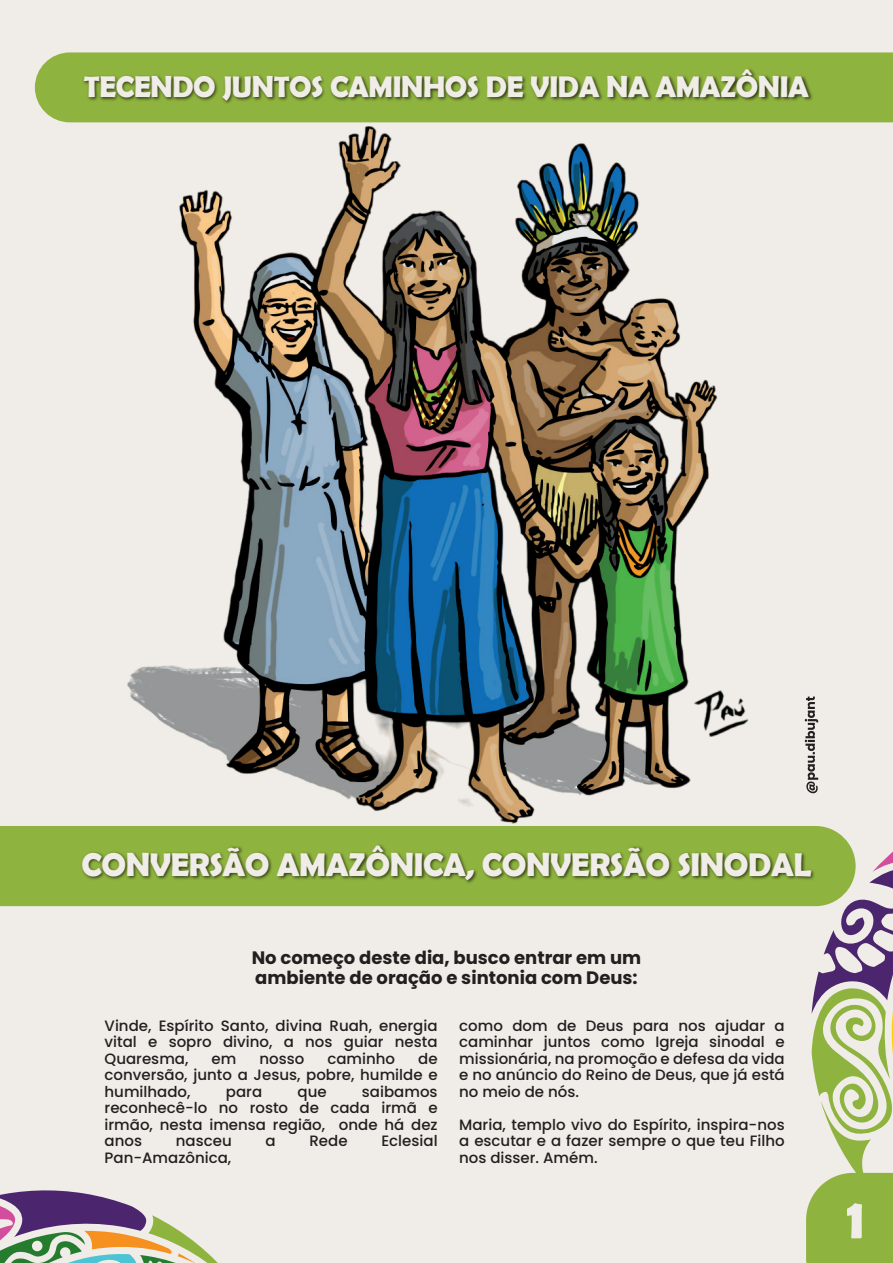
<style>
.page{position:relative;width:893px;height:1263px;background:#f0ece7}
.page>*{position:absolute;margin:0;border:0;box-sizing:border-box;transform-origin:0 0}
.t1{font:700 57px "Berlin Sans FB Demi";color:#f0ece7}
.t2{font:700 33px "Berlin Sans FB Demi";letter-spacing:-.015em;color:#f0ece7}
.t3{font:700 30px "Berlin Sans FB Demi";letter-spacing:-.015em;color:#f0ece7}
.t4{font:700 18px/19.5px "Poppins";color:#231f20}
.t5{font:500 15px/16.5px "Poppins";color:#231f20;text-align:justify}
</style>
<div class="page">
<svg style="left:0;top:1190px;width:218px;height:73px"></svg>
<svg style="left:806px;top:851px;width:87px;height:412px"></svg>
<svg style="left:35px;top:52px;width:858px;height:70px;fill:#8eb33e"></svg>
<img style="left:43px;top:66px;width:810px;height:53px">
<div style="left:0;top:826px;width:856px;height:80px;background:#8eb33e"></div>
<img style="left:50px;top:842px;width:796px;height:56px">
<img style="left:61px;top:82px;width:771px;height:771px">
<h3 class="t3" style="left:84px;top:69px;width:726px">TECENDO JUNTOS CAMINHOS DE VIDA NA AMAZÔNIA</h3>
<h2 class="t2" style="left:81px;top:845px;width:731px">CONVERSÃO AMAZÔNICA, CONVERSÃO SINODAL</h2>
<p class="t4" style="left:252px;top:948px;width:391px">No começo deste dia, busco entrar em um ambiente de oração e sintonia com Deus:</p>
<p class="t5" style="left:459px;top:1017px;width:327px">como dom de Deus para nos ajudar a caminhar juntos como Igreja sinodal e missionária, na promoção e defesa da vida e no anúncio do Reino de Deus, que já está no meio de nós.</p>
<p class="t5" style="left:459px;top:1116px;width:327px">Maria, templo vivo do Espírito, inspira-nos a escutar e a fazer sempre o que teu Filho nos disser. Amém.</p>
<p class="t5" style="left:105px;top:1017px;width:335px">Vinde, Espírito Santo, divina Ruah, energia vital e sopro divino, a nos guiar nesta Quaresma,</p>
<p class="t5" style="left:212px;top:1050px;width:26px">em</p>
<p class="t5" style="left:259px;top:1050px;width:46px">nosso</p>
<p class="t5" style="left:327px;top:1050px;width:69px">caminho</p>
<p class="t5" style="left:105px;top:1050px;width:335px;text-indent:314px">de conversão, junto a Jesus, pobre, humilde e humilhado,</p>
<p class="t5" style="left:105px;top:1083px;width:335px;text-indent:257px">saibamos reconhecê-lo no rosto de cada irmã e irmão, nesta imensa região, onde há dez anos</p>
<p class="t5" style="left:226px;top:1083px;width:38px">para</p>
<p class="t5" style="left:297px;top:1083px;width:31px">que</p>
<p class="t5" style="left:176px;top:1133px;width:57px">nasceu</p>
<p class="t5" style="left:266px;top:1133px;width:12px">a</p>
<p class="t5" style="left:309px;top:1133px;width:40px">Rede</p>
<p class="t5" style="left:381px;top:1133px;width:58px">Eclesial</p>
<p class="t5" style="left:105px;top:1149px;width:128px">Pan-Amazônica,</p>
<h1 class="t1" style="left:847px;top:1186px;width:20px">1</h1>
</div>
